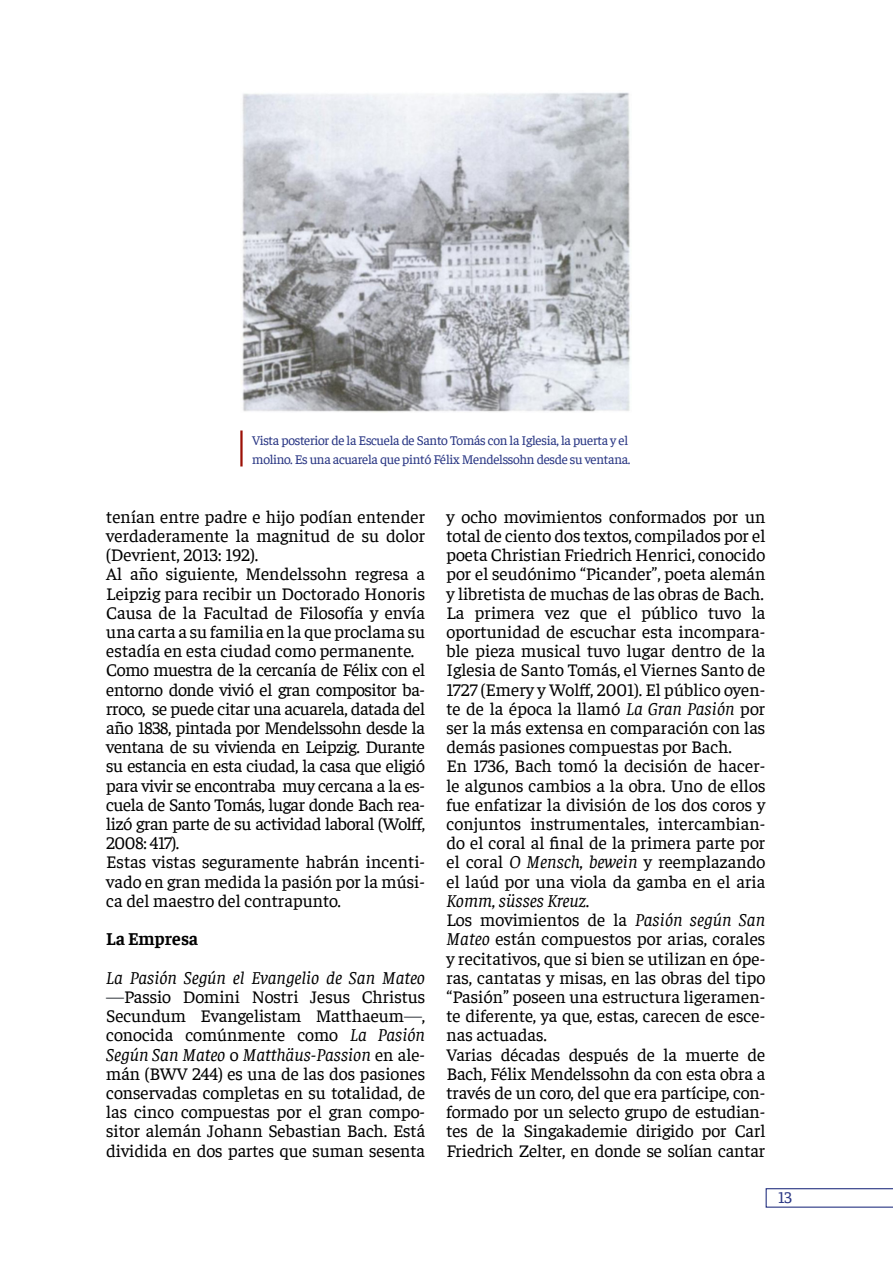
<style>
.page{position:relative;width:893px;height:1263px;background:#fff}
.page>*{position:absolute;margin:0;border:0;box-sizing:border-box;transform-origin:0 0}
.TEXTO{font:18px/19.2px "Faustina";color:#000;text-align:justify}
.TEXTO-2{font:700 18px "Faustina";color:#000}
.t1{font:16.5px "Faustina";color:#283583}
.TEXTO-3{font:13.5px/19.2px "Faustina";letter-spacing:-.025em;color:#283583}
.s1{font-style:italic}
.s2{color:#4d5156}
</style>
<div class="page">
<svg style="left:766px;top:1188px;width:127px;height:20px"></svg>
<img style="left:242px;top:92px;width:388px;height:320px">
<hr style="left:240px;top:430px;width:3px;height:36px;background:#9c1006">
<p class="TEXTO-3" style="left:252px;top:429px;width:380px">Vista posterior de la Escuela de Santo Tomás con la Iglesia, la puerta y el molino. Es una acuarela que pintó Félix Mendelssohn desde su ventana.</p>
<p class="TEXTO" style="left:106px;top:506px;width:320px">tenían entre padre e hijo podían entender verdaderamente la magnitud de su dolor (Devrient, 2013: 192).</p>
<p class="TEXTO" style="left:106px;top:563px;width:320px">Al año siguiente, Mendelssohn regresa a Leipzig para recibir un Doctorado Honoris Causa de la Facultad de Filosofía y envía una carta a su familia en la que proclama su estadía en esta ciudad como permanente.</p>
<p class="TEXTO" style="left:106px;top:659px;width:320px">Como muestra de la cercanía de Félix con el entorno donde vivió el gran compositor ba&shy;rroco, se puede citar una acuarela, datada del año 1838, pintada por Mendelssohn desde la ventana de su vivienda en Leipzig. Durante su estancia en esta ciudad, la casa que eligió para vivir se encontraba muy cercana a la es&shy;cuela de Santo Tomás, lugar donde Bach rea&shy;lizó gran parte de su actividad laboral (Wolff, 2008: 417).</p>
<p class="TEXTO" style="left:106px;top:851px;width:320px">Estas vistas seguramente habrán incenti&shy;vado en gran medida la pasión por la músi&shy;ca del maestro del contrapunto.</p>
<p class="TEXTO-2" style="left:106px;top:926px;width:93px">La Empresa</p>
<p class="TEXTO" style="left:106px;top:967px;width:320px"><span class="s1">La Pasión Según el Evangelio de San Mateo </span><span class="s2">—</span>Passio Domini Nostri Jesus Christus Secundum Evangelistam Matthaeum<span class="s2">—</span>, conocida comúnmente como <span class="s1">La Pasión Según San Mateo</span> o <span class="s1">Matthäus-Passion</span> en ale&shy;mán (BWV 244) es una de las dos pasiones conservadas completas en su totalidad, de las cinco compuestas por el gran compo&shy;sitor alemán Johann Sebastian Bach. Está dividida en dos partes que suman sesenta</p>
<p class="TEXTO" style="left:446px;top:506px;width:320px">y ocho movimientos conformados por un total de ciento dos textos, compilados por el poeta Christian Friedrich Henrici, conocido por el seudónimo “Picander”, poeta alemán y libretista de muchas de las obras de Bach.</p>
<p class="TEXTO" style="left:446px;top:602px;width:320px">La primera vez que el público tuvo la oportunidad de escuchar esta incompara&shy;ble pieza musical tuvo lugar dentro de la Iglesia de Santo Tomás, el Viernes Santo de 1727 (Emery y Wolff, 2001). El público oyen&shy;te de la época la llamó <span class="s1">La Gran Pasión</span> por ser la más extensa en comparación con las demás pasiones compuestas por Bach.</p>
<p class="TEXTO" style="left:446px;top:755px;width:320px">En 1736, Bach tomó la decisión de hacer&shy;le algunos cambios a la obra. Uno de ellos fue enfatizar la división de los dos coros y conjuntos instrumentales, intercambian&shy;do el coral al final de la primera parte por el coral <span class="s1">O Mensch, bewein</span> y reemplazando el laúd por una viola da gamba en el aria <span class="s1">Komm, süsses Kreuz</span>.</p>
<p class="TEXTO" style="left:446px;top:909px;width:320px">Los movimientos de la <span class="s1">Pasión según San Mateo</span> están compuestos por arias, corales y recitativos, que si bien se utilizan en ópe&shy;ras, cantatas y misas, en las obras del tipo “Pasión” poseen una estructura ligeramen&shy;te diferente, ya que, estas, carecen de esce&shy;nas actuadas.</p>
<p class="TEXTO" style="left:446px;top:1043px;width:320px">Varias décadas después de la muerte de Bach, Félix Mendelssohn da con esta obra a través de un coro, del que era partícipe, con&shy;formado por un selecto grupo de estudian&shy;tes de la Singakademie dirigido por Carl Friedrich Zelter, en donde se solían cantar</p>
<p class="t1" style="left:778px;top:1186px;width:15px">13</p>
</div>
